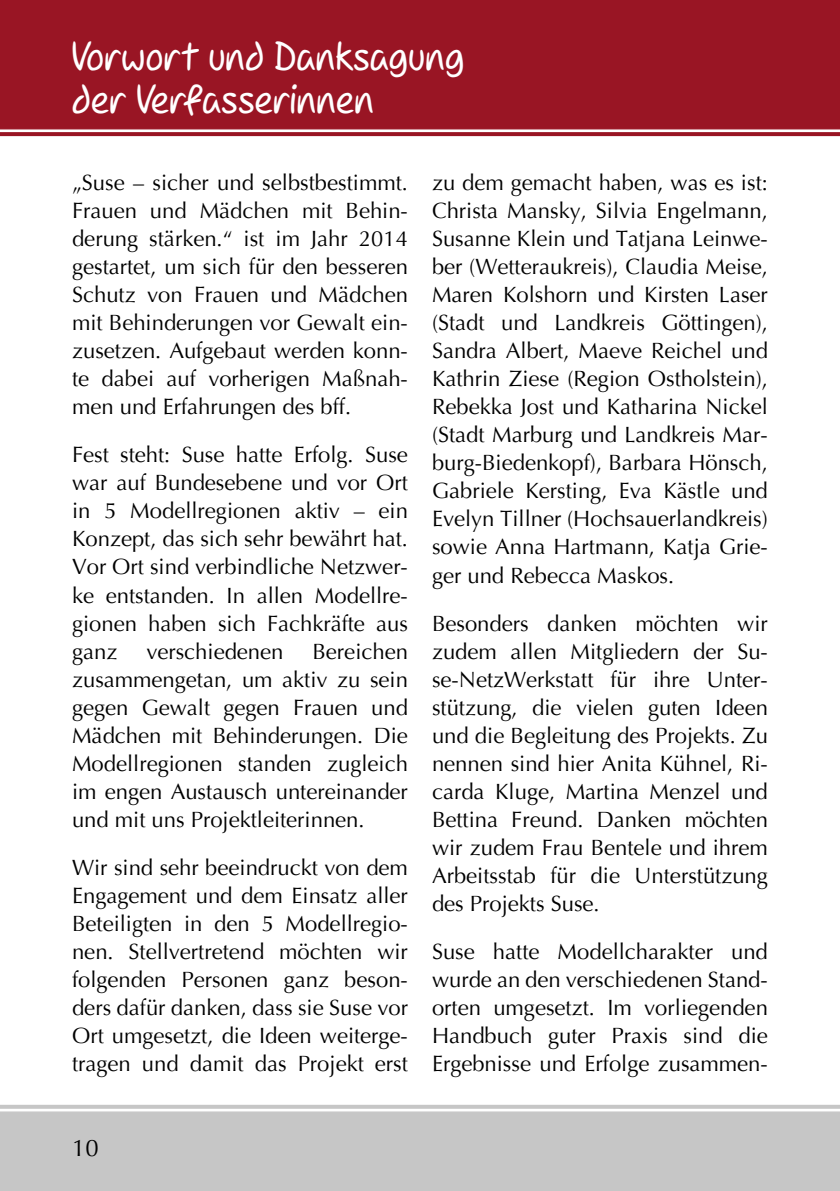
<style>
.page{position:relative;width:840px;height:1191px;background:#fff}
.page>*{position:absolute;margin:0;border:0;box-sizing:border-box;transform-origin:0 0}
.t1{font:36px/43.2px "Dupree";color:#fff}
.t2{font:24px "Optima";color:#000}
.t3{font:22px/28px "Optima";color:#000;text-align:justify}
</style>
<div class="page">
<svg style="left:0;top:1104px;width:839px;height:5px"></svg>
<div style="left:0;top:1111px;width:839px;height:80px;background:#c6c6c6"></div>
<svg style="left:0;top:129px;width:839px;height:7px"></svg>
<div style="left:0;top:0;width:839px;height:129px;background:#991524"></div>
<h1 class="t1" style="left:73px;top:34px;width:394px">Vorwort und Danksagung der Verfasserinnen</h1>
<p class="t3" style="left:72px;top:169px;width:337px">„Suse – sicher und selbstbestimmt.<br>Frauen und Mädchen mit Behin&shy;derung stärken.“ ist im Jahr 2014 gestartet, um sich für den besseren Schutz von Frauen und Mädchen mit Behinderungen vor Gewalt ein&shy;zusetzen. Aufgebaut werden konn&shy;te dabei auf vorherigen Maßnah&shy;men und Erfahrungen des bff.</p>
<p class="t3" style="left:72px;top:441px;width:337px">Fest steht: Suse hatte Erfolg. Suse war auf Bundesebene und vor Ort in 5 Modellregionen aktiv – ein Konzept, das sich sehr bewährt hat.<br>Vor Ort sind verbindliche Netzwer&shy;ke entstanden. In allen Modellre&shy;gionen haben sich Fachkräfte aus ganz</p>
<p class="t3" style="left:72px;top:637px;width:337px;text-indent:240px">Bereichen zusammengetan, um aktiv zu sein gegen Gewalt gegen Frauen und Mädchen mit Behinderungen. Die Modellregionen standen zugleich im engen Austausch untereinander und mit uns Projektleiterinnen.</p>
<p class="t3" style="left:72px;top:853px;width:337px">Wir sind sehr beeindruckt von dem Engagement und dem Einsatz aller Beteiligten in den 5 Modellregio&shy;nen. Stellvertretend möchten wir folgenden Personen ganz beson&shy;ders dafür danken, dass sie Suse vor Ort umgesetzt, die Ideen weiterge&shy;tragen und damit das Projekt erst</p>
<p class="t3" style="left:146px;top:637px;width:138px">verschiedenen</p>
<p class="t3" style="left:432px;top:169px;width:337px">zu dem gemacht haben, was es ist:<br>Christa Mansky, Silvia Engelmann, Susanne Klein und Tatjana Leinwe&shy;ber (Wetteraukreis), Claudia Meise, Maren Kolshorn und Kirsten Laser (Stadt und Landkreis Göttingen), Sandra Albert, Maeve Reichel und Kathrin Ziese (Region Ostholstein), Rebekka Jost und Katharina Nickel (Stadt Marburg und Landkreis Mar&shy;burg-Biedenkopf), Barbara Hönsch, Gabriele Kersting, Eva Kästle und Evelyn Tillner (Hochsauerlandkreis) sowie Anna Hartmann, Katja Grie&shy;ger und Rebecca Maskos.</p>
<p class="t3" style="left:432px;top:609px;width:337px">Besonders danken möchten wir zudem allen Mitgliedern der Su&shy;se-NetzWerkstatt für ihre Unter&shy;stützung, die vielen guten Ideen und die Begleitung des Projekts. Zu nennen sind hier Anita Kühnel, Ri&shy;carda Kluge, Martina Menzel und Bettina Freund. Danken möchten wir zudem Frau Bentele und ihrem Arbeitsstab für die Unterstützung des Projekts Suse.</p>
<p class="t3" style="left:432px;top:937px;width:337px">Suse hatte Modellcharakter und wurde an den verschiedenen Stand&shy;orten umgesetzt. Im vorliegenden Handbuch guter Praxis sind die Ergebnisse und Erfolge zusammen-</p>
<p class="t2" style="left:72px;top:1134px;width:28px">10</p>
</div>
